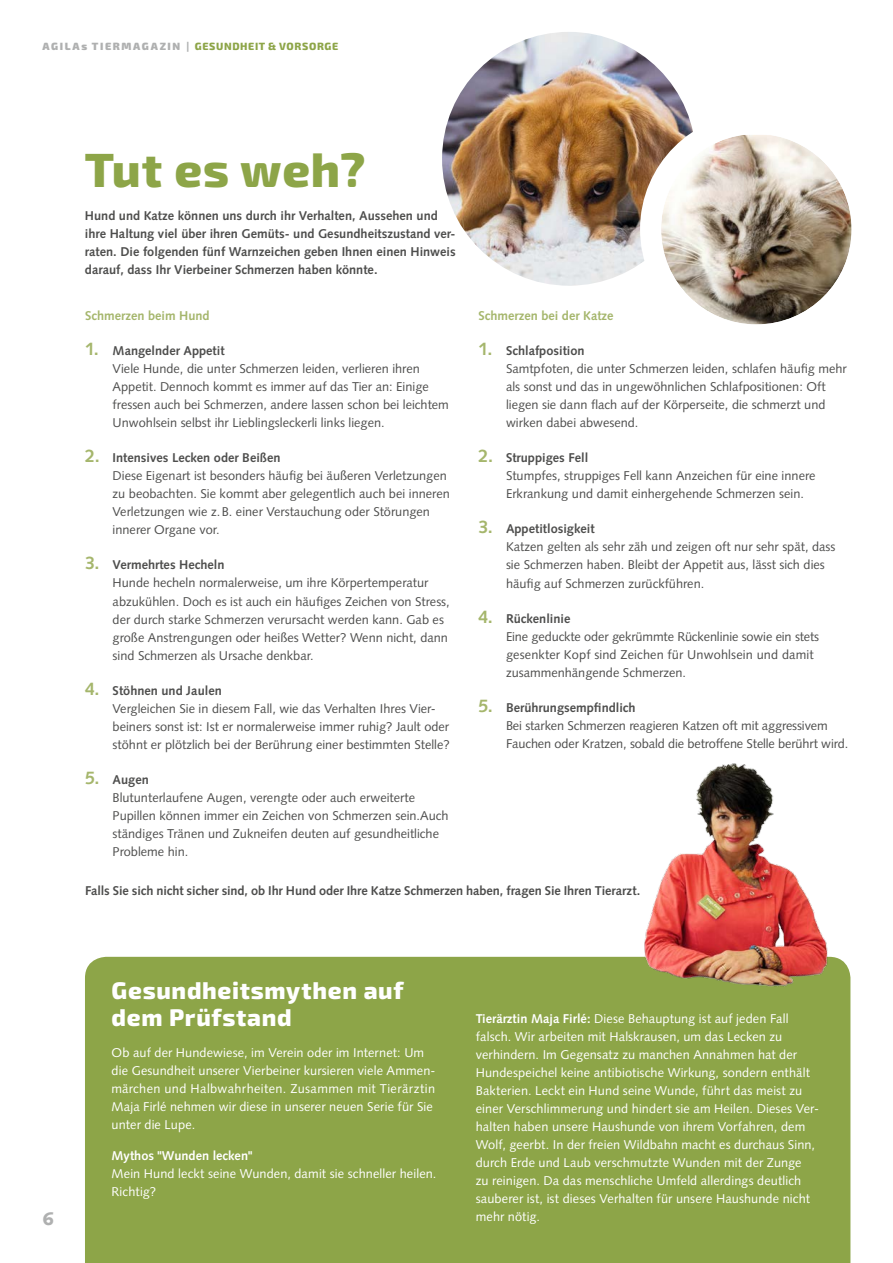
<style>
.page{position:relative;width:893px;height:1263px;background:#fff}
.page>*{position:absolute;margin:0;border:0;box-sizing:border-box;transform-origin:0 0}
.t1{font:800 48px "Exo 2.0";letter-spacing:.02em;color:#8da548}
.t2{font:800 24px/27px "Exo 2.0";letter-spacing:.03em;color:#fff}
.t3{font:900 18px "Syntax LT Std";color:#afb0b0}
.t4{font:12.75px/18px "Syntax LT Std";color:#4e4e4d}
.t5{font:12.75px/18px "Syntax LT Std";letter-spacing:.01em;color:#fff}
.t6{font:700 12.75px/18px "Syntax LT Std";color:#4e4e4d}
.t7{font:700 12.75px "Syntax LT Std";color:#a5b66c}
.t8{font:700 12.75px "Syntax LT Std";color:#fff}
.t9{font:800 10.5px "Exo 2.0";letter-spacing:.06em;color:#8da548}
.s1{font-weight:900;color:#afb0b0}
.s2{color:#afb0b0}
.s3{font-weight:700;font-size:18px;color:#a5b66c}
.s4{font-weight:700}
</style>
<div class="page">
<img style="left:432px;top:21px;width:274px;height:275px;border-radius:137px">
<div style="left:421px;top:11px;width:296px;height:296px;border:21px solid #fff;border-radius:50%"></div>
<img style="left:661px;top:135px;width:190px;height:188px">
<div style="left:640px;top:113px;width:233px;height:232px;border:21px solid #fff;border-radius:50%"></div>
<div style="left:85px;top:957px;width:765px;height:306px;background:#8da548"></div>
<img style="left:588px;top:763px;width:263px;height:249px">
<p class="t9" style="left:43px;top:40px;width:297px"><span class="s1">AGILAs TIERMAGAZIN</span> <span class="s2">|</span> GESUNDHEIT &amp; VORSORGE</p>
<h1 class="t1" style="left:85px;top:141px;width:282px">Tut es weh?</h1>
<p class="t6" style="left:85px;top:206px;width:372px">Hund und Katze können uns durch ihr Verhalten, Aussehen und ihre Haltung viel über ihren Gemüts- und Gesundheitszustand ver&shy;raten. Die folgenden fünf Warnzeichen geben Ihnen einen Hinweis darauf, dass Ihr Vierbeiner Schmerzen haben könnte.</p>
<p class="t7" style="left:85px;top:308px;width:126px">Schmerzen beim Hund</p>
<p class="t4" style="left:113px;top:342px;width:338px;text-indent:-28px"><span class="s3">1.</span> <span class="s4">Mangelnder Appetit<br></span>Viele Hunde, die unter Schmerzen leiden, verlieren ihren Appetit. Dennoch kommt es immer auf das Tier an: Einige fressen auch bei Schmerzen, andere lassen schon bei leichtem Unwohlsein selbst ihr Lieblingsleckerli links liegen.</p>
<p class="t4" style="left:113px;top:449px;width:339px;text-indent:-28px"><span class="s3">2.</span> <span class="s4">Intensives Lecken oder Beißen<br></span>Diese Eigenart ist besonders häufig bei äußeren Verletzungen zu beobachten. Sie kommt aber gelegentlich auch bei inneren Verletzungen wie z.B. einer Verstauchung oder Störungen innerer Organe vor.</p>
<p class="t4" style="left:113px;top:556px;width:339px;text-indent:-28px"><span class="s3">3.</span> <span class="s4">Vermehrtes Hecheln<br></span>Hunde hecheln normalerweise, um ihre Körpertemperatur abzukühlen. Doch es ist auch ein häufiges Zeichen von Stress, der durch starke Schmerzen verursacht werden kann. Gab es große Anstrengungen oder heißes Wetter? Wenn nicht, dann sind Schmerzen als Ursache denkbar.</p>
<p class="t4" style="left:113px;top:681px;width:339px;text-indent:-28px"><span class="s3">4.</span> <span class="s4">Stöhnen und Jaulen<br></span>Vergleichen Sie in diesem Fall, wie das Verhalten Ihres Vier&shy;beiners sonst ist: Ist er normalerweise immer ruhig? Jault oder stöhnt er plötzlich bei der Berührung einer bestimmten Stelle?</p>
<p class="t4" style="left:113px;top:771px;width:337px;text-indent:-28px"><span class="s3">5.</span> <span class="s4">Augen<br></span>Blutunterlaufene Augen, verengte oder auch erweiterte Pupillen können immer ein Zeichen von Schmerzen sein.Auch ständiges Tränen und Zukneifen deuten auf gesundheitliche Probleme hin.</p>
<p class="t7" style="left:478px;top:308px;width:137px">Schmerzen bei der Katze</p>
<p class="t4" style="left:506px;top:342px;width:342px;text-indent:-28px"><span class="s3">1.</span> <span class="s4">Schlafposition<br></span>Samtpfoten, die unter Schmerzen leiden, schlafen häufig mehr als sonst und das in ungewöhnlichen Schlafpositionen: Oft liegen sie dann flach auf der Körperseite, die schmerzt und wirken dabei abwesend.</p>
<p class="t4" style="left:506px;top:449px;width:311px;text-indent:-28px"><span class="s3">2.</span> <span class="s4">Struppiges Fell<br></span>Stumpfes, struppiges Fell kann Anzeichen für eine innere<br>Erkrankung und damit einhergehende Schmerzen sein.</p>
<p class="t4" style="left:506px;top:520px;width:331px;text-indent:-28px"><span class="s3">3.</span> <span class="s4">Appetitlosigkeit<br></span>Katzen gelten als sehr zäh und zeigen oft nur sehr spät, dass sie Schmerzen haben. Bleibt der Appetit aus, lässt sich dies häufig auf Schmerzen zurückführen.</p>
<p class="t4" style="left:506px;top:609px;width:315px;text-indent:-28px"><span class="s3">4.</span> <span class="s4">Rückenlinie<br></span>Eine geduckte oder gekrümmte Rückenlinie sowie ein stets gesenkter Kopf sind Zeichen für Unwohlsein und damit zusammenhängende Schmerzen.</p>
<p class="t4" style="left:506px;top:699px;width:344px;text-indent:-28px"><span class="s3">5.</span> <span class="s4">Berührungsempfindlich<br></span>Bei starken Schmerzen reagieren Katzen oft mit aggressivem<br>Fauchen oder Kratzen, sobald die betroffene Stelle berührt wird.</p>
<p class="t6" style="left:85px;top:882px;width:557px">Falls Sie sich nicht sicher sind, ob Ihr Hund oder Ihre Katze Schmerzen haben, fragen Sie Ihren Tierarzt.</p>
<h3 class="t3" style="left:43px;top:1208px;width:13px">6</h3>
<h2 class="t2" style="left:112px;top:978px;width:293px">Gesundheitsmythen auf dem Prüfstand</h2>
<p class="t5" style="left:112px;top:1043px;width:325px">Ob auf der Hundewiese, im Verein oder im Internet: Um die Gesundheit unserer Vierbeiner kursieren viele Ammen&shy;märchen und Halbwahrheiten. Zusammen mit Tierärztin Maja Firlé nehmen wir diese in unserer neuen Serie für Sie unter die Lupe.</p>
<p class="t8" style="left:112px;top:1148px;width:142px">Mythos "Wunden lecken"</p>
<p class="t5" style="left:112px;top:1164px;width:326px">Mein Hund leckt seine Wunden, damit sie schneller heilen.<br>Richtig?</p>
<p class="t5" style="left:476px;top:1009px;width:345px"><span class="s4">Tierärztin Maja Firlé:</span> Diese Behauptung ist auf jeden Fall falsch. Wir arbeiten mit Halskrausen, um das Lecken zu verhindern. Im Gegensatz zu manchen Annahmen hat der Hundespeichel keine antibiotische Wirkung, sondern enthält Bakterien. Leckt ein Hund seine Wunde, führt das meist zu einer Verschlimmerung und hindert sie am Heilen. Dieses Ver&shy;halten haben unsere Haushunde von ihrem Vorfahren, dem Wolf, geerbt. In der freien Wildbahn macht es durchaus Sinn, durch Erde und Laub verschmutzte Wunden mit der Zunge<br>zu reinigen. Da das menschliche Umfeld allerdings deutlich sauberer ist, ist dieses Verhalten für unsere Haushunde nicht mehr nötig.</p>
</div>
